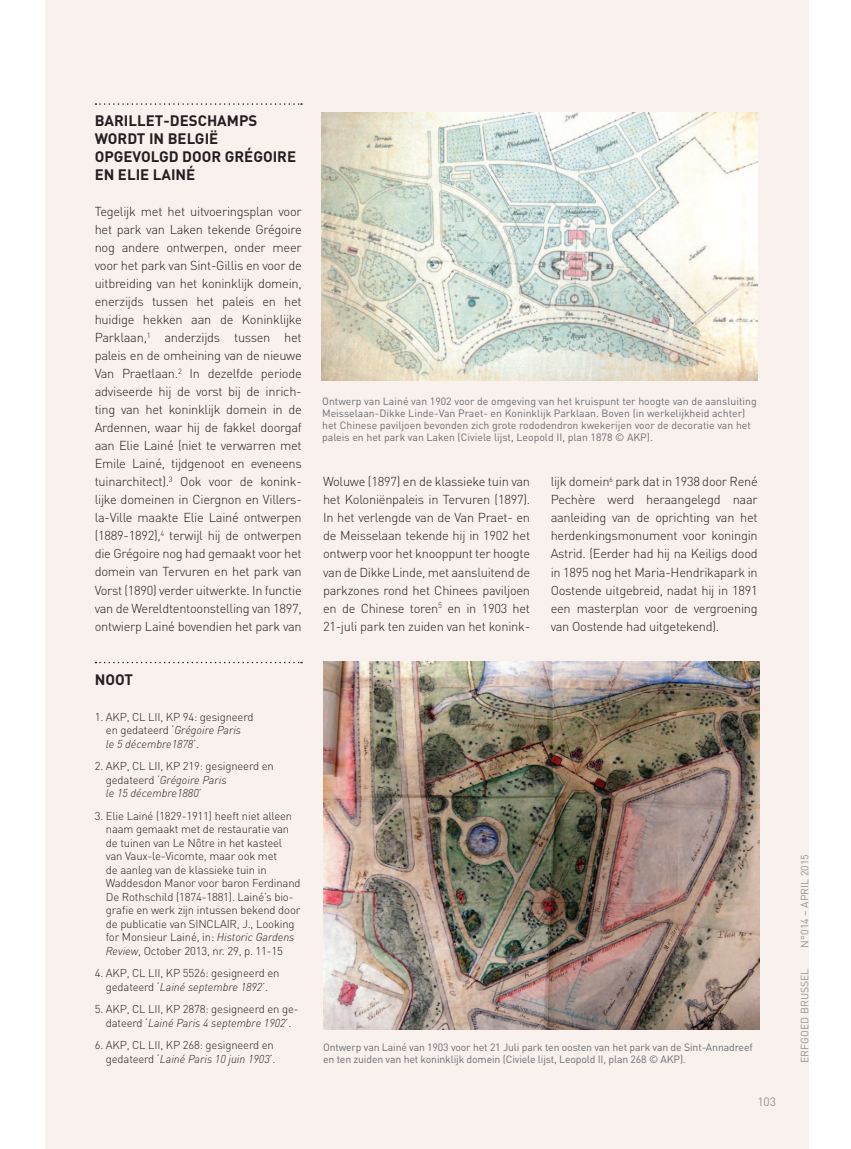
<style>
.page{position:relative;width:851px;height:1149px;background:#fff}
.page>*{position:absolute;margin:0;border:0;box-sizing:border-box;transform-origin:0 0}
.t1{font:700 15px/18px "DIN";color:#231f20}
.t2{font:300 12.9px/18px "DIN";letter-spacing:-.02em;color:#231f20;text-align:justify}
.t3{font:12px "DIN";color:#939598}
.t4{font:300 11.4px/13.5px "DIN";letter-spacing:-.015em;color:#231f20}
.t5{font:italic 300 11.4px/13.5px "DINOT";color:#231f20}
.t6{font:10.5px/12px "DIN";color:#6c6d70}
.t7{font:10.5px "DIN";color:#939598}
.s1{font-family:"DIN";font-style:normal}
.s2{font-family:"DINOT";font-style:italic}
</style>
<div class="page">
<div style="left:45px;top:0;width:763px;height:1148px;background:#f8f1ee"></div>
<svg style="left:95px;top:103px;width:207px;height:2px"></svg>
<svg style="left:95px;top:661px;width:207px;height:2px"></svg>
<img style="left:321px;top:112px;width:436px;height:268px">
<img style="left:323px;top:661px;width:436px;height:368px">
<p class="t1" style="left:95px;top:111px;width:114px">BARILLET-DESCHAM</p>
<p class="t1" style="left:239px;top:111px;width:20px">PS</p>
<p class="t1" style="left:95px;top:129px;width:203px">WORDT IN BELGIË<br>OPGEVOLGD DOOR GRÉGOIRE<br>EN ELIE LAINÉ</p>
<p class="t2" style="left:95px;top:202px;width:208px">Tegelijk met het uitvoeringsplan voor het park van Laken tekende Grégoire nog andere ontwerpen, onder meer voor het park van Sint-G illis en voor de uitbreiding van het koninklijk domein, enerzijds tussen het paleis en het huidige hekken aan de Koninklijke Parklaan,<sup>1</sup> anderzijds tussen het paleis en de omheining van de nieuwe Van Praetlaan.<sup>2</sup> In dezelfde periode adviseerde hij de vorst bij de inrich&shy;ting van het koninklijk domein in de Ardennen, waar hij de fakkel doorgaf aan Elie Lainé (niet te verwarren met Emile Lainé, tijdgenoot en eveneens tuinarchitect).<sup>3</sup> Ook voor de konink&shy;lijke domeinen in Ciergnon en Villers&shy;la-Ville maakte Elie Lainé ontwerpen (1889-1892),<sup>4</sup> terwijl hij de ontwerpen die Grégoire nog had gemaakt voor het domein van Tervuren en het park van Vorst (1890) verder uitwerkte. In functie van de Wereldtentoonstelling van 1897, ontwierp Lainé bovendien het park van</p>
<p class="t1" style="left:95px;top:669px;width:30px">NOOT</p>
<p class="t4" style="left:95px;top:709px;width:160px">1. AKP, CL LII, KP 94: gesigneerd</p>
<p class="t5" style="left:106px;top:723px;width:137px"><span class="s1">en gedateerd ‘</span>Grégoire Paris le 5 décembre1878<span class="s1">’.</span></p>
<p class="t4" style="left:95px;top:759px;width:181px">2. AKP, CL LII, KP 219: gesigneerd en</p>
<p class="t5" style="left:106px;top:772px;width:122px"><span class="s1">gedateerd ‘</span>Grégoire Paris le 15 décembre1880<span class="s1">’</span></p>
<p class="t4" style="left:106px;top:808px;width:196px;text-indent:-11px">3. Elie Lainé (1829-1911) heeft niet alleen naam gemaakt met de restauratie van de tuinen van Le Nôtre in het kasteel van Vaux-le-Vicomte, maar ook met<br>de aanleg van de klassieke tuin in Waddesdon Manor voor baron Ferdinand De Rothschild (1874-1881). Lainé’s bio&shy;grafie en werk zijn intussen bekend door de publicatie van SINCLA</p>
<p class="t4" style="left:106px;top:916px;width:190px;text-align:justify;text-indent:121px">IR, J., Looking for M onsieur Lainé, in: <span class="s2">Historic Gardens Review</span>, October 2013, nr. 29, p. 11-15</p>
<p class="t4" style="left:95px;top:966px;width:186px">4. AKP, CL LII, KP 5526: gesigneerd en</p>
<p class="t5" style="left:106px;top:979px;width:164px"><span class="s1">gedateerd ‘</span>Lainé septembre 1892<span class="s1">’.</span></p>
<p class="t4" style="left:95px;top:1002px;width:205px">5. AKP, CL LII, KP 2878: gesigneerd en ge-</p>
<p class="t5" style="left:106px;top:1015px;width:187px"><span class="s1">dateerd ‘</span>Lainé Paris 4 septembre 1902<span class="s1">’.</span></p>
<p class="t4" style="left:95px;top:1038px;width:181px">6. AKP, CL LII, KP 268: gesigneerd en</p>
<p class="t5" style="left:106px;top:1051px;width:171px"><span class="s1">gedateerd ‘</span>Lainé Paris 10 juin 1903<span class="s1">’.</span></p>
<p class="t6" style="left:322px;top:395px;width:436px">Ontwerp van Lainé van 1902 voor de omgeving van het kruispunt ter hoogte van de aansluiting Meisselaan-Dikke Linde-Van Praet- en Koninklijk Parklaan. Boven (in werkelijkheid achter) het Chinese paviljoen bevonden zich grote rododendron kwekerijen voor de decoratie van het paleis en het park van Laken (Civiele lijst, Leopold II , plan 1878 © AKP</p>
<p class="t6" style="left:646px;top:431px;width:7px">).</p>
<p class="t2" style="left:323px;top:472px;width:208px">Woluwe (1897) en de klassieke tuin van het Koloniënpaleis in Tervuren (1897).<br>In het verlengde van de Van Praet- en de Meisselaan tekende hij in 1902 het ontwerp voor het knooppunt ter hoogte van de Dikke Linde, met aansluitend de parkzones rond het C hinees paviljoen en de Chinese toren<sup>5</sup> en in 1903 het 21-juli park ten zuiden van het konink-</p>
<p class="t2" style="left:550px;top:472px;width:208px">lijk domein<sup>6</sup> park dat in 1938 door René Pechère werd heraangelegd naar aanleiding van de oprichting van het herdenkingsmonument voor koningin Astrid. (Eerder had hij na Keiligs dood in 1895 nog het Maria-Hendrikapark in Oostende uitgebreid, nadat hij in 1891 een masterplan voor de vergroening van Oostende had uitgetekend).</p>
<p class="t6" style="left:323px;top:1040px;width:431px">Ontwerp van Lainé van 1903 voor het 21 Juli park ten oosten van het park van de Sint-Annadreef en ten zuiden van het koninklijk domein (Civiele lijst, Leopold II , plan 268 © AKP).</p>
<p class="t3" style="left:757px;top:1094px;width:20px">103</p>
<p class="t7" style="left:798px;top:1062px;width:210px;rotate:-90deg">Erfgoed Brussel N°014 – APRIL 2015</p>
</div>
